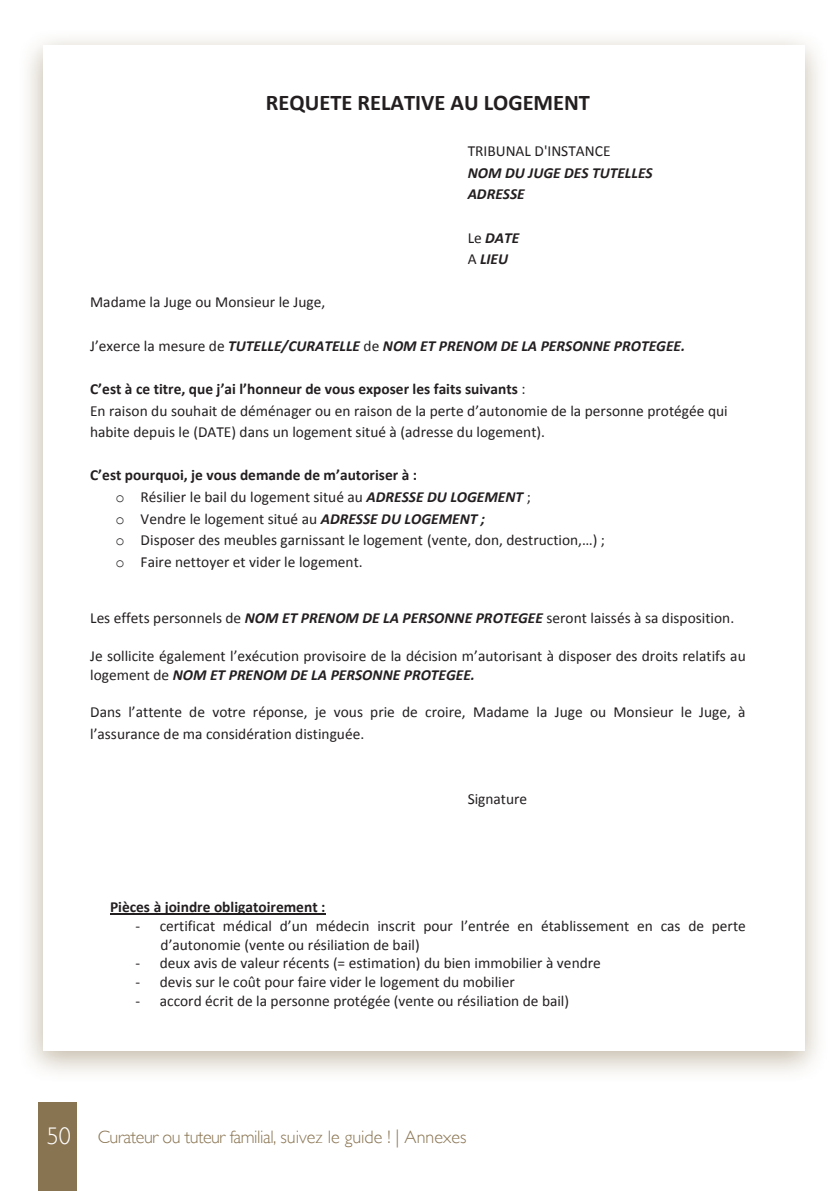
<style>
.page{position:relative;width:840px;height:1191px;background:#fff}
.page>*{position:absolute;margin:0;border:0;box-sizing:border-box;transform-origin:0 0}
.t1{font:700 22.4px "Calibri";color:#231f20}
.t2{font:300 18px "Gill Sans";letter-spacing:-.025em;color:#897451}
.t3{font:15.4px/21.6px "Calibri";color:#231f20}
.t4{font:italic 700 15.4px/21.6px "Calibri";color:#231f20}
.t5{font:700 15.4px/18.8px "Calibri";color:#231f20}
.s1{font-weight:400;font-style:normal}
.s2{font-weight:700}
.s3{font-family:"Courier New"}
.s4{font-weight:700;font-style:italic}
.s5{font-weight:400}
.s6{font-size:24px;color:#fff}
</style>
<div class="page">
<div style="left:38px;top:1101px;width:39px;height:90px;background:#897451"></div>
<div style="left:18px;top:29px;width:810px;height:1054px;background:#897451;opacity:.5"></div>
<div style="left:43px;top:45px;width:761px;height:1005px;background:#fff"></div>
<hr style="left:110px;top:913px;width:215px;height:1px;background:#231f20">
<p class="t1" style="left:266px;top:88px;width:325px">REQUETE RELATIVE AU LOGEMENT</p>
<p class="t4" style="left:467px;top:139px;width:186px"><span class="s1">TRIBUNAL D'INSTANCE<br></span>NOM DU JUGE DES TUTELLES<br>ADRESSE</p>
<p class="t4" style="left:467px;top:226px;width:53px"><span class="s1">Le</span> DATE<br><span class="s1">A</span> LIEU</p>
<p class="t3" style="left:90px;top:291px;width:236px">Madame la Juge ou Monsieur le Juge,</p>
<p class="t4" style="left:90px;top:334px;width:596px"><span class="s1">J’exerce la mesure de</span> TUTELLE/CURATELLE <span class="s1">de</span> NOM ET PRENOM DE LA PERSONNE PROTEGEE.</p>
<p class="t3" style="left:90px;top:377px;width:638px"><span class="s2">C’est à ce titre, que j’ai l’honneur de vous exposer les faits suivants</span> :<br>En raison du souhait de déménager ou en raison de la perte d’autonomie de la personne protégée qui habite depuis le (DATE) dans un logement situé à (adresse du logement).</p>
<p class="t3" style="left:115px;top:464px;width:491px;text-indent:-25px"><span class="s2">C’est pourquoi, je vous demande de m’autoriser à :<br></span><span class="s3">o</span> Résilier le bail du logement situé au <span class="s4">ADRESSE DU LOGEMENT</span> ;<br><span class="s3">o</span> Vendre le logement situé au <span class="s4">ADRESSE DU LOGEMENT ;<br></span><span class="s3">o</span> Disposer des meubles garnissant le logement (vente, don, destruction,…) ; <span class="s3">o</span> Faire nettoyer et vider le logement.</p>
<p class="t3" style="left:90px;top:606px;width:645px">Les effets personnels de <span class="s4">NOM ET PRENOM DE LA PERSONNE PROTEGEE</span> seront laissés à sa disposition.</p>
<p class="t3" style="left:90px;top:645px;width:656px;line-height:18.8px">Je sollicite également l’exécution provisoire de la décision m’autorisant à disposer des droits relatifs au logement de <span class="s4">NOM ET PRENOM DE LA PERSONNE PROTEGEE.</span></p>
<p class="t3" style="left:90px;top:700px;width:656px">Dans l’attente de votre réponse, je vous prie de croire, Madame la Juge ou Monsieur le Juge, à l’assurance de ma considération distinguée.</p>
<p class="t3" style="left:467px;top:787px;width:61px">Signature</p>
<p class="t5" style="left:135px;top:896px;width:191px;text-indent:-25px">Pièces à joindre obligatoirement : <span class="s5">‐</span></p>
<p class="t3" style="left:160px;top:915px;width:587px;line-height:18.8px">certificat médical d’un médecin inscrit pour l’entrée en établissement en cas de perte d’autonomie (vente ou résiliation de bail)</p>
<p class="t3" style="left:135px;top:951px;width:6px">‐</p>
<p class="t3" style="left:160px;top:951px;width:442px">deux avis de valeur récents (= estimation) du bien immobilier à vendre</p>
<p class="t3" style="left:135px;top:970px;width:6px">‐</p>
<p class="t3" style="left:160px;top:970px;width:356px">devis sur le coût pour faire vider le logement du mobilier</p>
<p class="t3" style="left:135px;top:989px;width:6px">‐</p>
<p class="t3" style="left:160px;top:989px;width:411px">accord écrit de la personne protégée (vente ou résiliation de bail)</p>
<p class="t2" style="left:47px;top:1126px;width:421px"><span class="s6">50</span> Curateur ou tuteur familial, suivez le guide ! | Annexes</p>
</div>
